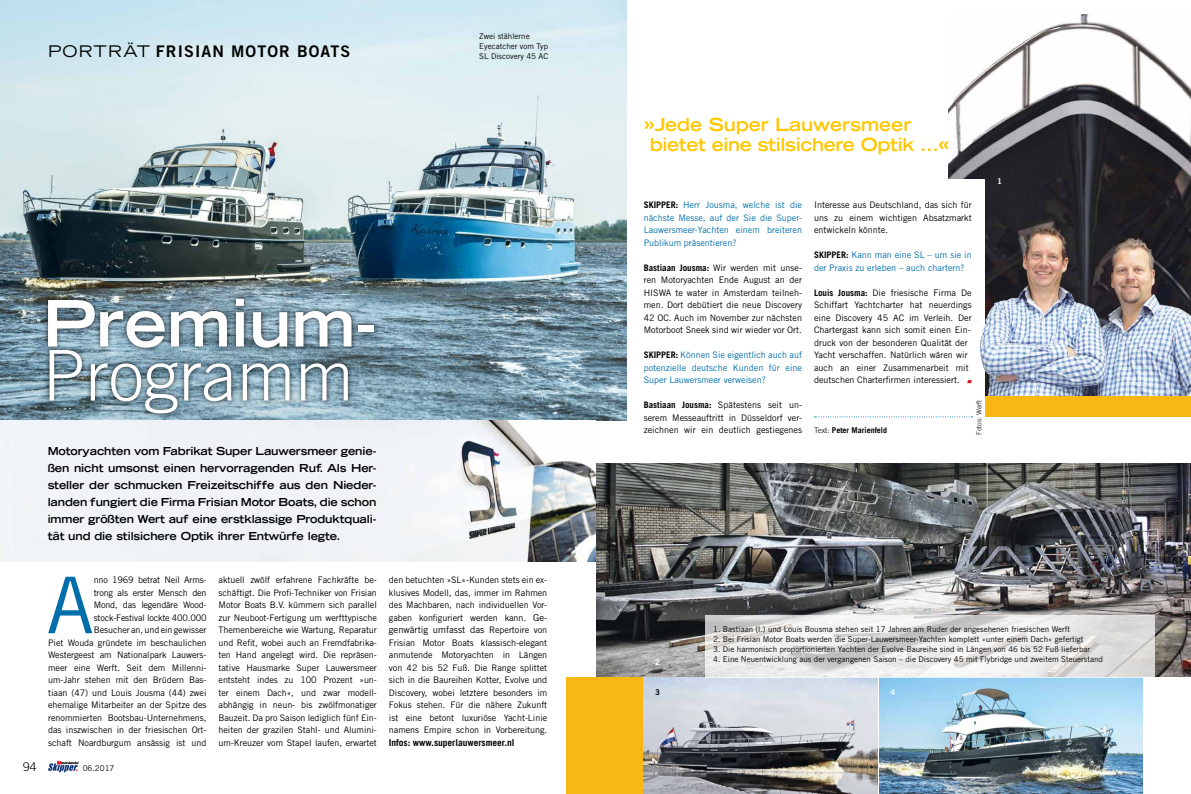
<style>
.page{position:relative;width:1191px;height:794px;background:#fff}
.page>*{position:absolute;margin:0;border:0;box-sizing:border-box;transform-origin:0 0}
.t1{font:78.3px "Trade Gothic LT Std";color:#006eab}
.t2{font:300 70px "Trade Gothic LT Std";color:#fff}
.t3{font:700 expanded 64px "Trade Gothic LT Std";color:#fff}
.t4{font:700 expanded 18px/20px "Trade Gothic LT Std";letter-spacing:-.02em;color:#ffc700}
.t5{font:16px "Trade Gothic LT Std Bd 2";letter-spacing:.07em;color:#000}
.t6{font:300 12px "Trade Gothic LT Std";color:#000}
.t7{font:700 expanded 11px/17px "Trade Gothic LT Std";letter-spacing:-.01em;color:#000;text-align:justify}
.t8{font:9.5px "Trade Gothic LT Std";letter-spacing:-.005em;color:#000}
.t9{font:700 9.5px "Trade Gothic LT Std";letter-spacing:-.005em;color:#000}
.t10{font:9px/12.5px "Trade Gothic LT Std";letter-spacing:-.005em;color:#000;text-align:justify}
.t11{font:9px/12.5px "Trade Gothic LT Std";color:#006eab;text-align:justify}
.t12{font:8px/10px "Trade Gothic LT Std";color:#000}
.t13{font:700 8px "Trade Gothic LT Std";color:#000}
.t14{font:8px "Trade Gothic LT Std Bd 2";color:#fff}
.t15{font:8px "Trade Gothic LT Std Bd 2";color:#000}
.t16{font:300 7px "Trade Gothic LT Std";color:#000}
.s1{font-family:"Trade Gothic LT Std";font-stretch:expanded}
.s2{font-size:9.5px}
.s3{font-size:9px}
.s4{font-size:22px}
.s5{font-weight:700;color:#000}
.s6{font-weight:700}
.s7{font-weight:300}
</style>
<div class="page">
<div style="left:566px;top:677px;width:154px;height:117px;background:#f9b714"></div>
<div style="left:985px;top:383px;width:206px;height:33px;background:#f9b714"></div>
<img style="left:596px;top:464px;width:595px;height:212px">
<img style="left:0;top:0;width:626px;height:421px">
<svg style="left:967px;top:380px;width:4px;height:3px"></svg>
<img style="left:985px;top:179px;width:206px;height:217px">
<img style="left:948px;top:14px;width:243px;height:165px">
<img style="left:979px;top:285px;width:90px;height:111px">
<img style="left:879px;top:677px;width:263px;height:117px">
<img style="left:0;top:420px;width:595px;height:141px">
<svg style="left:814px;top:416px;width:158px;height:1px"></svg>
<img style="left:643px;top:677px;width:234px;height:117px">
<svg style="left:704px;top:615px;width:450px;height:62px"></svg>
<div style="left:43px;top:293px;width:336px;height:126px;background:#000;opacity:.75"></div>
<svg style="left:48px;top:761px;width:31px;height:11px"></svg>
<h3 class="t5" style="left:48px;top:42px;width:304px"><span class="s1">PORTRÄT</span> FRISIAN MOTOR BOATS</h3>
<h3 class="t3" style="left:43px;top:282px;width:336px">Premium-</h3>
<h2 class="t2" style="left:43px;top:334px;width:313px">Programm</h2>
<p class="t7" style="left:48px;top:442px;width:330px">Motoryachten vom Fabrikat Super Lauwersmeer genie&shy;ßen nicht umsonst einen hervorragenden Ruf. Als Her&shy;steller der schmucken Freizeitschiffe aus den Nieder&shy;landen fungiert die Firma Frisian Motor Boats, die schon immer größten Wert auf eine erstklassige Produktquali&shy;tät und die stilsichere Optik ihrer Entwürfe legte.</p>
<p class="t12" style="left:479px;top:31px;width:71px">Zwei stählerne<br>Eyecatcher vom Typ<br>SL Discovery 45 AC</p>
<p class="t10" style="left:48px;top:573px;width:160px;text-align:right">nno 1969 betrat Neil Arms-<br>trong als erster Mensch den<br>Mond, das legendäre Wood&shy;stock-Festival lockte 400.000<br>Besucher an, und ein gewisser<br>Piet Wouda gründete im beschaulichen Westergeest am Nationalpark Lauwers&shy;meer eine Werft. Seit dem Millenni&shy;um-Jahr stehen mit den Brüdern Bas&shy;tiaan (47) und Louis Jousma (44) zwei ehemalige Mitarbeiter an der Spitze des renommierten Bootsbau-Unternehmens, das inszwischen in der friesischen Ort&shy;schaft Noardburgum ansässig ist und</p>
<p class="t10" style="left:218px;top:573px;width:160px">aktuell zwölf erfahrene Fachkräfte be&shy;schäftigt. Die Profi-Techniker von Frisian Motor Boats B.V. kümmern sich parallel zur Neuboot-Fertigung um werfttypische Themenbereiche wie Wartung, Reparatur und Refit, wobei auch an Fremdfabrika&shy;ten Hand angelegt wird. Die repräsen&shy;tative Hausmarke Super Lauwersmeer entsteht indes zu 100 Prozent »un&shy;ter einem Dach«, und zwar modell&shy;abhängig in neun- bis zwölfmonatiger Bauzeit. Da pro Saison lediglich fünf Ein&shy;heiten der grazilen Stahl- und Alumini&shy;um-Kreuzer vom Stapel laufen, erwartet</p>
<p class="t10" style="left:389px;top:573px;width:160px">den betuchten »SL«-Kunden stets ein ex&shy;klusives Modell, das, immer im Rahmen des Machbaren, nach individuellen Vor&shy;gaben konfiguriert werden kann. <span class="s2">Ge-</span></p>
<h1 class="t1" style="left:46px;top:558px;width:49px">A</h1>
<p class="t8" style="left:389px;top:624px;width:160px">genwärtig umfasst das <span class="s3">Repertoire von</span></p>
<p class="t10" style="left:389px;top:636px;width:160px">Frisian Motor Boats klassisch-elegant anmutende Motoryachten in Längen von 42 bis 52 Fuß. Die Range splittet sich in die Baureihen Kotter, Evolve und Discovery, wobei letztere besonders im Fokus stehen. Für die nähere Zukunft ist eine betont luxuriöse Yacht-Linie namens Empire schon in Vorbereitung.</p>
<p class="t9" style="left:389px;top:736px;width:127px">Infos: www.superlauwersmeer.nl</p>
<h3 class="t6" style="left:23px;top:759px;width:15px">94</h3>
<p class="t12" style="left:83px;top:763px;width:33px">06.2017</p>
<h3 class="t4" style="left:650px;top:114px;width:301px;text-indent:-6px"><span class="s4">»</span>Jede Super Lauwersmeer bietet eine stilsichere Optik ...<span class="s4">«</span></h3>
<p class="t11" style="left:643px;top:198px;width:160px"><span class="s5">SKIPPER:</span> Herr Jousma, welche ist die nächste Messe, auf der Sie die Super-Lauwersmeer-Yachten einem breiteren Publikum präsentieren?</p>
<p class="t10" style="left:643px;top:261px;width:160px"><span class="s6">Bastiaan Jousma:</span> Wir werden mit unse&shy;ren Motoryachten Ende August an der HISWA te water in Amsterdam teilneh&shy;men. Dort debütiert die neue Discovery 42 OC. Auch im November zur nächsten Motorboot Sneek sind wir wieder vor Ort.</p>
<p class="t11" style="left:643px;top:348px;width:160px"><span class="s5">SKIPPER:</span> Können Sie eigentlich auch auf potenzielle deutsche Kunden für eine Super Lauwersmeer verweisen?</p>
<p class="t10" style="left:643px;top:398px;width:160px"><span class="s6">Bastiaan Jousma:</span> Spätestens seit un&shy;serem Messeauftritt in Düsseldorf ver&shy;zeichnen wir ein deutlich gestiegenes</p>
<p class="t10" style="left:814px;top:198px;width:159px">Interesse aus Deutschland, das sich für uns zu einem wichtigen Absatzmarkt entwickeln könnte.</p>
<p class="t11" style="left:814px;top:248px;width:159px"><span class="s5">SKIPPER:</span> Kann man eine SL – um sie in der Praxis zu erleben – auch chartern?</p>
<p class="t10" style="left:814px;top:286px;width:159px;text-align:left"><span class="s6">Louis Jousma:</span> Die friesische Firma De Schiffart Yachtcharter hat neuerdings eine Discovery 45 AC im Verleih. Der Chartergast kann sich somit einen Ein&shy;druck von der besonderen Qualität der Yacht verschaffen. Natürlich wären wir auch an einer Zusammenarbeit mit deutschen Charterfirmen interessiert.</p>
<p class="t13" style="left:814px;top:425px;width:75px"><span class="s7">Text:</span> Peter Marienfeld</p>
<p class="t16" style="left:974px;top:435px;width:37px;rotate:-90deg">Fotos: Werft</p>
<p class="t14" style="left:997px;top:176px;width:6px">1</p>
<p class="t12" style="left:713px;top:624px;width:358px">1. Bastiaan (l.) und Louis Bousma stehen seit 17 Jahren am Ruder der angesehenen friesischen Werft</p>
<p class="t12" style="left:713px;top:634px;width:372px">2. Bei Frisian Motor Boats werden die Super-Lauwersmeer-Yachten komplett »unter einem Dach« gefertigt</p>
<p class="t12" style="left:713px;top:644px;width:378px">3. Die harmonisch proportionierten Yachten der Evolve-Baureihe sind in Längen von 46 bis 52 Fuß lieferbar</p>
<p class="t12" style="left:713px;top:654px;width:391px">4. Eine Neuentwicklung aus der vergangenen Saison – die Discovery 45 mit Flybridge und zweitem Steuerstand</p>
<p class="t14" style="left:655px;top:657px;width:6px">2</p>
<p class="t15" style="left:655px;top:687px;width:6px">3</p>
<p class="t14" style="left:890px;top:687px;width:6px">4</p>
</div>
